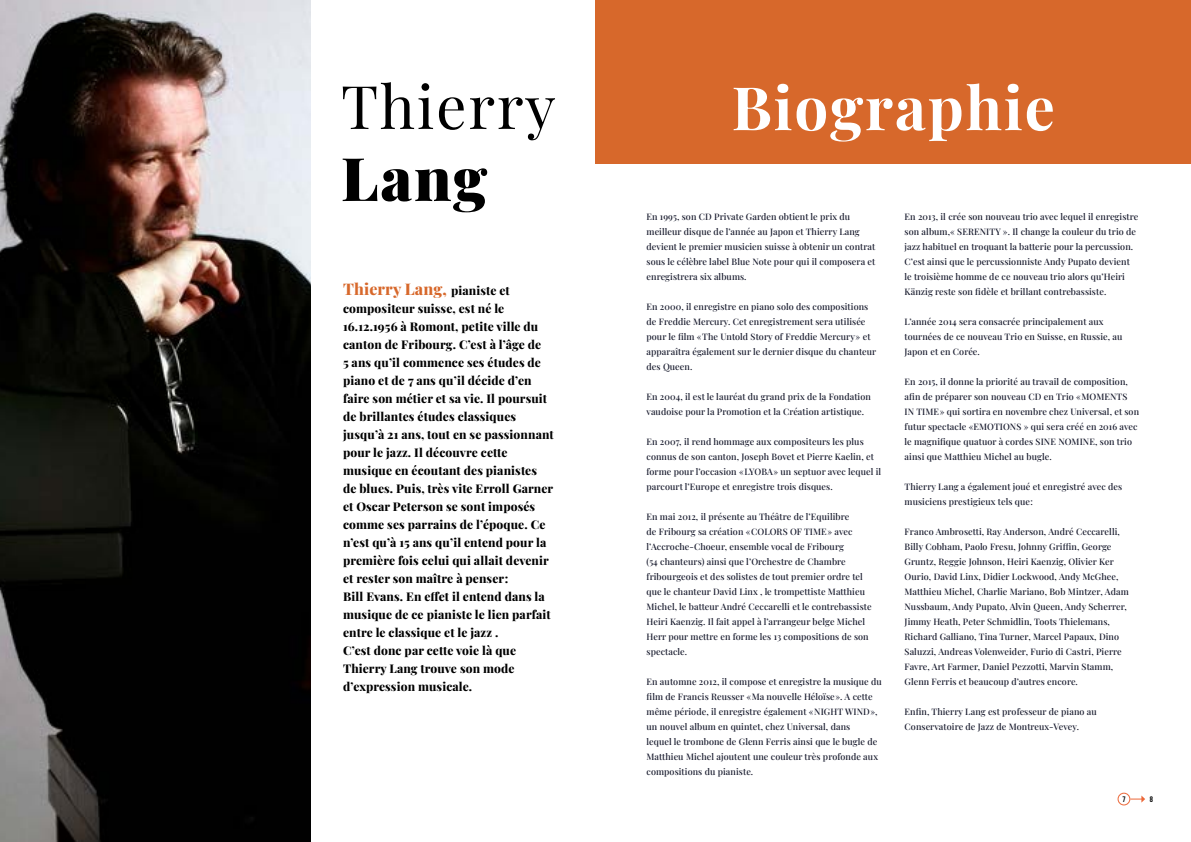
<style>
.page{position:relative;width:1191px;height:842px;background:#fff}
.page>*{position:absolute;margin:0;border:0;box-sizing:border-box;transform-origin:0 0}
.t1{font:700 60px "Playfair Display";letter-spacing:.03em;color:#fff}
.t2{font:60px "Playfair Display";letter-spacing:.03em;color:#000}
.t3{font:900 60px "Playfair Display";color:#000}
.t4{font:800 16px "Playfair Display";letter-spacing:.01em;color:#d7682b}
.t5{font:800 12px/18px "Playfair Display";letter-spacing:.01em;color:#000}
.t6{font:500 9px/15px "Playfair Display";letter-spacing:.01em;color:#131629}
.t7{font:700 8px "Bebas Neue";color:#000}
.s1{font-size:12px;color:#000}
</style>
<div class="page">
<div style="left:595px;top:0;width:596px;height:163px;background:#d7682b"></div>
<img style="left:0;top:0;width:310px;height:842px">
<div style="left:1117px;top:793px;width:13px;height:12px;border:1px solid #ec6839;border-radius:50%"></div>
<svg style="left:1130px;top:795px;width:15px;height:8px"></svg>
<h1 class="t2" style="left:341px;top:60px;width:216px">Thierry</h1>
<h1 class="t3" style="left:341px;top:132px;width:148px">Lang</h1>
<h2 class="t4" style="left:343px;top:276px;width:168px">Thierry Lang, <span class="s1">pianiste et</span></h2>
<p class="t5" style="left:343px;top:298px;width:212px">compositeur suisse, est né le 16.12.1956 à Romont, petite ville du canton de Fribourg. C’est à l’âge de<br>5 ans qu’il commence ses études de piano et de 7 ans qu’il décide d’en faire son métier et sa vie. Il poursuit de brillantes études classiques jusqu’à 21 ans, tout en se passionnant pour le jazz. Il découvre cette musique en écoutant des pianistes<br>de blues. Puis, très vite Erroll Garner et Oscar Peterson se sont imposés comme ses parrains de l’époque. Ce n’est qu’à 15 ans qu’il entend pour la première fois celui qui allait devenir et rester son maître à penser :<br>Bill Evans. En effet il entend dans la musique de ce pianiste le lien parfait entre le classique et le jazz .<br>C’est donc par cette voie là que Thierry Lang trouve son mode d’expression musicale.</p>
<h1 class="t1" style="left:731px;top:61px;width:325px">Biographie</h1>
<p class="t6" style="left:646px;top:208px;width:230px">En 1995, son CD Private Garden obtient le prix du meilleur disque de l’année au Japon et Thierry Lang devient le premier musicien suisse à obtenir un contrat sous le célèbre label Blue Note pour qui il composera et enregistrera six albums.</p>
<p class="t6" style="left:646px;top:298px;width:231px">En 2000, il enregistre en piano solo des compositions de Freddie Mercury. Cet enregistrement sera utilisée pour le film « The Untold Story of Freddie Mercury » et apparaîtra également sur le dernier disque du chanteur des Queen.</p>
<p class="t6" style="left:646px;top:388px;width:226px">En 2004, il est le lauréat du grand prix de la Fondation vaudoise pour la Promotion et la Création artistique.</p>
<p class="t6" style="left:646px;top:433px;width:236px">En 2007, il rend hommage aux compositeurs les plus connus de son canton, Joseph Bovet et Pierre Kaelin, et forme pour l’occasion « LYOBA » un septuor avec lequel il parcourt l’Europe et enregistre trois disques.</p>
<p class="t6" style="left:646px;top:508px;width:227px">En mai 2012, il présente au Théâtre de l’Equilibre<br>de Fribourg sa création « COLORS OF TIME » avec l’Accroche-Choeur, ensemble vocal de Fribourg<br>(54 chanteurs) ainsi que l’Orchestre de Chambre fribourgeois et des solistes de tout premier ordre tel que le chanteur David Linx , le trompettiste Matthieu Michel, le batteur André Ceccarelli et le contrebassiste Heiri Kaenzig. Il fait appel à l’arrangeur belge Michel Herr pour mettre en forme les 13 compositions de son spectacle.</p>
<p class="t6" style="left:646px;top:673px;width:237px">En automne 2012, il compose et enregistre la musique du film de Francis Reusser « Ma nouvelle Héloïse ». A cette même période, il enregistre également « NIGHT WIND », un nouvel album en quintet, chez Universal, dans<br>lequel le trombone de Glenn Ferris ainsi que le bugle de Matthieu Michel ajoutent une couleur très profonde aux compositions du pianiste.</p>
<p class="t6" style="left:904px;top:208px;width:235px">En 2013, il crée son nouveau trio avec lequel il enregistre son album,« SERENITY ». Il change la couleur du trio de jazz habituel en troquant la batterie pour la percussion.<br>C’est ainsi que le percussionniste Andy Pupato devient le troisième homme de ce nouveau trio alors qu’Heiri Känzig reste son fidèle et brillant contrebassiste.</p>
<p class="t6" style="left:904px;top:313px;width:219px">L’année 2014 sera consacrée principalement aux tournées de ce nouveau Trio en Suisse, en Russie, au<br>Japon et en Corée.</p>
<p class="t6" style="left:904px;top:373px;width:236px">En 2015, il donne la priorité au travail de composition, afin de préparer son nouveau CD en Trio « MOMENTS IN TIME » qui sortira en novembre chez Universal, et son futur spectacle «EMOTIONS » qui sera créé en 2016 avec le magnifique quatuor à cordes SINE NOMINE, son trio ainsi que Matthieu Michel au bugle.</p>
<p class="t6" style="left:904px;top:478px;width:219px">Thierry Lang a également joué et enregistré avec des musiciens prestigieux tels que :</p>
<p class="t6" style="left:904px;top:523px;width:226px">Franco Ambrosetti, Ray Anderson, André Ceccarelli, Billy Cobham, Paolo Fresu, Johnny Griffin, George Gruntz, Reggie Johnson, Heiri Kaenzig, Olivier Ker Ourio, David Linx, Didier Lockwood, Andy McGhee, Matthieu Michel, Charlie Mariano, Bob Mintzer, Adam Nussbaum, Andy Pupato, Alvin Queen, Andy Scherrer, Jimmy Heath, Peter Schmidlin, Toots Thielemans, Richard Galliano, Tina Turner, Marcel Papaux, Dino Saluzzi, Andreas Volenweider, Furio di Castri, Pierre Favre, Art Farmer, Daniel Pezzotti, Marvin Stamm, Glenn Ferris et beaucoup d’autres encore.</p>
<p class="t6" style="left:904px;top:703px;width:194px">Enfin, Thierry Lang est professeur de piano au<br>Conservatoire de Jazz de Montreux-Vevey.</p>
<p class="t7" style="left:1122px;top:795px;width:5px">7</p>
<p class="t7" style="left:1149px;top:795px;width:5px">8</p>
</div>
